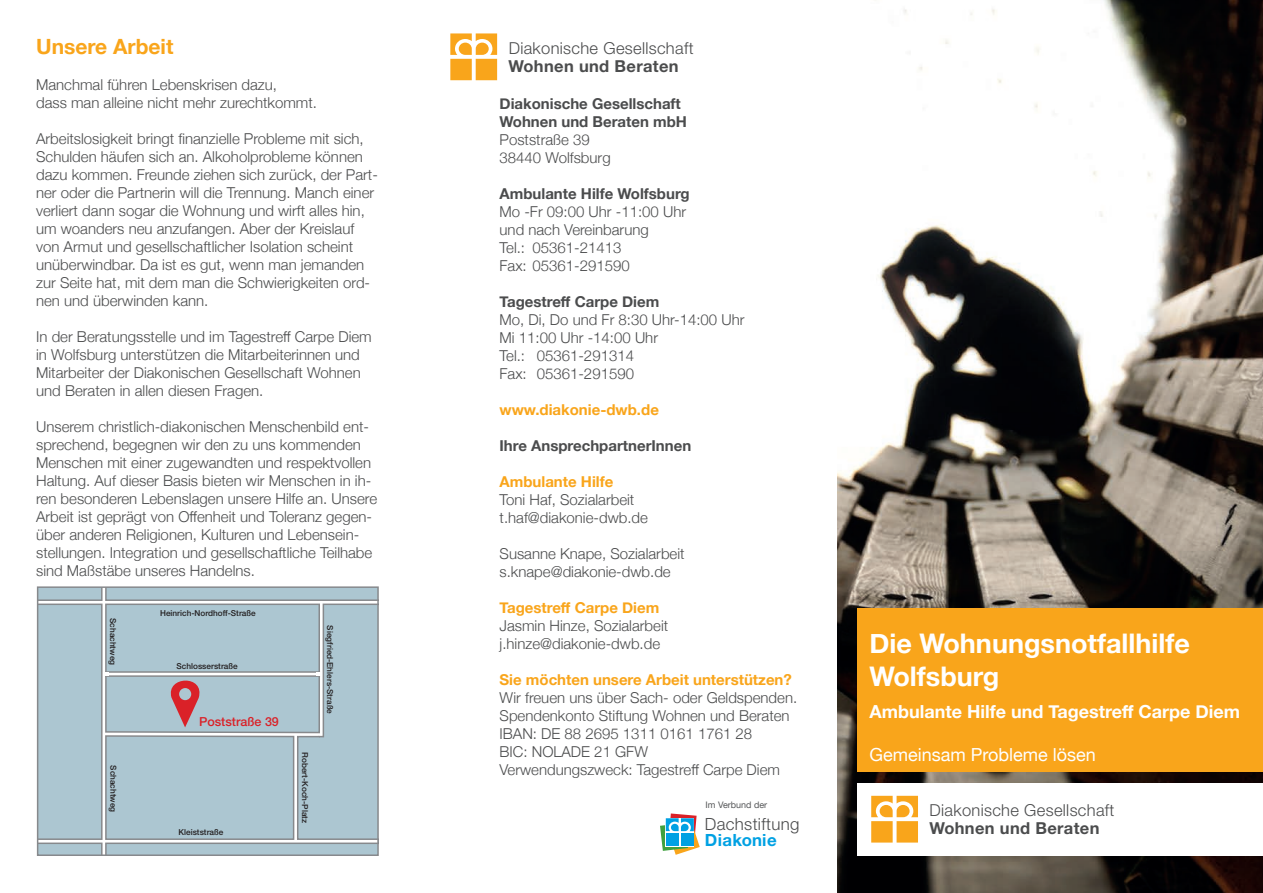
<style>
.page{position:relative;width:1263px;height:893px;background:#fff}
.page>*{position:absolute;margin:0;border:0;box-sizing:border-box;transform-origin:0 0}
.t1{font:700 27px/32.4px "Helvetica Neue";color:#fff}
.t2{font:700 21px "Helvetica Neue";color:#f9a51b}
.t3{font:700 18px "Helvetica Neue";color:#fff}
.t4{font:18px "Helvetica Neue";color:#fff}
.t5{font:300 16.8px "Helvetica Neue";letter-spacing:.02em;color:#4b4c4d}
.t6{font:700 16.8px "Helvetica Neue";letter-spacing:.02em;color:#00a1e3}
.t7{font:300 16.5px "Helvetica Neue";letter-spacing:.02em;color:#4b4c4d}
.t8{font:700 16.5px "Helvetica Neue";letter-spacing:.02em;color:#4b4c4d}
.t9{font:300 15px/18px "Helvetica Neue";color:#4b4c4d}
.t10{font:700 15px/18px "Helvetica Neue";color:#4b4c4d}
.t11{font:700 15px "Helvetica Neue";color:#f9a51b}
.t12{font:500 12.45px "Helvetica Neue";color:#da2128}
.t13{font:9px "Helvetica Neue";color:#57585a}
.t14{font:500 8.25px "Helvetica Neue";color:#231f20}
</style>
<div class="page">
<img style="left:838px;top:0;width:425px;height:893px">
<div style="left:857px;top:608px;width:406px;height:164px;background:#f9a51b"></div>
<div style="left:857px;top:783px;width:406px;height:72px;background:#fff"></div>
<svg style="left:660px;top:813px;width:40px;height:42px"></svg>
<div style="left:666px;top:833px;width:13px;height:13px;background:#00a1e3"></div>
<div style="left:681px;top:833px;width:13px;height:13px;background:#00a1e3"></div>
<svg style="left:871px;top:796px;width:47px;height:47px"></svg>
<svg style="left:450px;top:33px;width:47px;height:47px"></svg>
<svg style="left:40px;top:589px;width:336px;height:264px"></svg>
<svg style="left:165px;top:677px;width:41px;height:50px"></svg>
<div style="left:179px;top:688px;width:12px;height:12px;background:#adc7d2;border-radius:50%"></div>
<div style="left:37px;top:586px;width:342px;height:270px;border:2px solid #87898c"></div>
<svg style="left:105px;top:671px;width:215px;height:6px"></svg>
<svg style="left:105px;top:672px;width:4px;height:3px"></svg>
<svg style="left:316px;top:672px;width:4px;height:4px"></svg>
<h2 class="t2" style="left:36px;top:30px;width:139px">Unsere Arbeit</h2>
<p class="t9" style="left:36px;top:74px;width:282px">Manchmal führen Lebenskrisen dazu,<br>dass man alleine nicht mehr zurechtkommt.</p>
<p class="t9" style="left:36px;top:128px;width:343px">Arbeitslosigkeit bringt finanzielle Probleme mit sich, Schulden häufen sich an. Alkoholprobleme können dazu kommen. Freunde ziehen sich zurück, der Part&shy;ner oder die Partnerin will die Trennung. Manch einer verliert dann sogar die Wohnung und wirft alles hin, um woanders neu anzufangen. Aber der Kreislauf von Armut und gesellschaftlicher Isolation scheint unüberwindbar. Da ist es gut, wenn man jemanden zur Seite hat, mit dem man die Schwierigkeiten ord&shy;nen und überwinden kann.</p>
<p class="t9" style="left:36px;top:326px;width:337px">In der Beratungsstelle und im Tagestreff Carpe Diem in Wolfsburg unterstützen die Mitarbeiterinnen und Mitarbeiter der Diakonischen Gesellschaft Wohnen und Beraten in allen diesen Fragen.</p>
<p class="t9" style="left:36px;top:416px;width:342px">Unserem christlich-diakonischen Menschenbild ent&shy;sprechend, begegnen wir den zu uns kommenden Menschen mit einer zugewandten und respektvollen Haltung. Auf dieser Basis bieten wir Menschen in ih&shy;ren besonderen Lebenslagen unsere Hilfe an. Unsere Arbeit ist geprägt von Offenheit und Toleranz gegen&shy;über anderen Religionen, Kulturen und Lebensein&shy;stellungen. Integration und gesellschaftliche Teilhabe sind Maßstäbe unseres Handelns.</p>
<p class="t14" style="left:118px;top:618px;width:48px;rotate:90deg">Schachtweg</p>
<p class="t14" style="left:118px;top:765px;width:48px;rotate:90deg">Schachtweg</p>
<p class="t14" style="left:160px;top:608px;width:97px">Heinrich-Nordhoff-Straße</p>
<p class="t14" style="left:177px;top:661px;width:63px">Schlosserstraße</p>
<p class="t12" style="left:199px;top:714px;width:81px">Poststraße 39</p>
<p class="t14" style="left:179px;top:827px;width:46px">Kleiststraße</p>
<p class="t14" style="left:310px;top:752px;width:72px;rotate:90deg">Robert-Koch-Platz</p>
<p class="t14" style="left:335px;top:625px;width:90px;rotate:90deg">Siegfried-Ehlers-Straße</p>
<p class="t7" style="left:509px;top:35px;width:186px">Diakonische Gesellschaft</p>
<p class="t8" style="left:509px;top:53px;width:172px">Wohnen und Beraten</p>
<p class="t10" style="left:500px;top:95px;width:189px">Diakonische Gesellschaft<br>Wohnen und Beraten mbH</p>
<p class="t9" style="left:500px;top:130px;width:113px">Poststraße 39<br>38440 Wolfsburg</p>
<p class="t10" style="left:500px;top:185px;width:192px">Ambulante Hilfe Wolfsburg</p>
<p class="t9" style="left:500px;top:202px;width:188px">Mo -Fr 09:00 Uhr -11:00 Uhr und nach Vereinbarung<br>Tel.: 05361-21413<br>Fax: 05361-291590</p>
<p class="t10" style="left:500px;top:293px;width:161px">Tagestreff Carpe Diem</p>
<p class="t9" style="left:500px;top:310px;width:246px">Mo, Di, Do und Fr 8:30 Uhr-14:00 Uhr<br>Mi 11:00 Uhr -14:00 Uhr<br>Tel.: 05361-291314<br>Fax: 05361-291590</p>
<p class="t11" style="left:500px;top:398px;width:161px">www.diakonie-dwb.de</p>
<p class="t10" style="left:500px;top:437px;width:193px">Ihre AnsprechpartnerInnen</p>
<p class="t11" style="left:500px;top:470px;width:115px">Ambulante Hilfe</p>
<p class="t9" style="left:500px;top:490px;width:150px">Toni Haf, Sozialarbeit t.haf@diakonie-dwb.de</p>
<p class="t9" style="left:500px;top:544px;width:187px">Susanne Knape, Sozialarbeit s.knape@diakonie-dwb.de</p>
<p class="t11" style="left:500px;top:596px;width:161px">Tagestreff Carpe Diem</p>
<p class="t9" style="left:500px;top:616px;width:170px">Jasmin Hinze, Sozialarbeit j.hinze@diakonie-dwb.de</p>
<p class="t11" style="left:500px;top:668px;width:294px">Sie möchten unsere Arbeit unterstützen?</p>
<p class="t9" style="left:500px;top:688px;width:299px">Wir freuen uns über Sach- oder Geldspenden.<br>Spendenkonto Stiftung Wohnen und Beraten IBAN: DE 88 2695 1311 0161 1761 28<br>BIC: NOLADE 21 GFW<br>Verwendungszweck: Tagestreff Carpe Diem</p>
<p class="t5" style="left:705px;top:811px;width:96px">Dachstiftung</p>
<p class="t6" style="left:705px;top:827px;width:73px">Diakonie</p>
<h1 class="t1" style="left:869px;top:628px;width:322px">Die Wohnungsnotfallhilfe<br>Wolfsburg</h1>
<p class="t3" style="left:869px;top:698px;width:372px">Ambulante Hilfe und Tagestreff Carpe Diem</p>
<p class="t4" style="left:869px;top:742px;width:228px">Gemeinsam Probleme lösen</p>
<p class="t13" style="left:705px;top:799px;width:63px">Im Verbund der</p>
<p class="t7" style="left:929px;top:797px;width:186px">Diakonische Gesellschaft</p>
<p class="t8" style="left:929px;top:815px;width:172px">Wohnen und Beraten</p>
</div>
